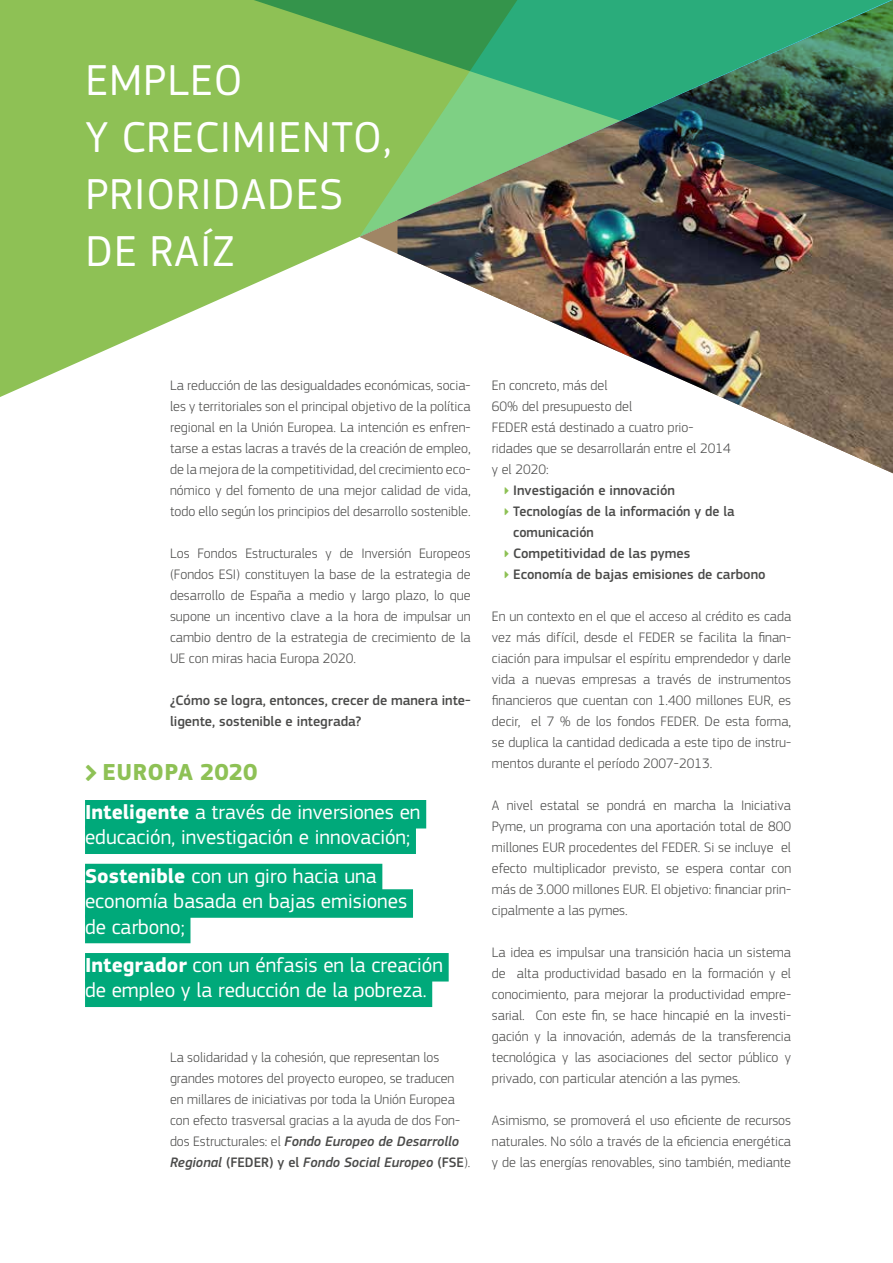
<style>
.page{position:relative;width:893px;height:1263px;background:#fff}
.page>*{position:absolute;margin:0;border:0;box-sizing:border-box;transform-origin:0 0}
.t1{font:45px/57px "EC Square Sans Pro";letter-spacing:.02em;color:#fff}
.t2{font:700 24px "EC Square Sans Pro";letter-spacing:.01em;color:#8ec155}
.t3{font:21px/25.5px "EC Square Sans Pro";color:#fff}
.t4{font:300 14.25px/21px "EC Square Sans Pro";color:#4a4a49;text-align:justify}
.t5{font:500 14.25px/21px "EC Square Sans Pro";color:#4a4a49}
.s1{font-weight:700}
.s2{font-weight:500;font-style:italic}
.s3{font-weight:500}
</style>
<div class="page">
<svg style="left:0;top:0;width:359px;height:397px;fill:#8ec155"></svg>
<img style="left:397px;top:237px;width:496px;height:236px">
<div style="left:202px;top:0;width:157px;height:210px;background:#8ec155"></div>
<img style="left:359px;top:0;width:534px;height:237px">
<div style="left:85px;top:800px;width:341px;height:28px;background:#00a97a"></div>
<div style="left:85px;top:825px;width:331px;height:29px;background:#00a97a"></div>
<div style="left:85px;top:864px;width:297px;height:28px;background:#00a97a"></div>
<div style="left:85px;top:889px;width:328px;height:29px;background:#00a97a"></div>
<div style="left:85px;top:915px;width:105px;height:28px;background:#00a97a"></div>
<div style="left:85px;top:953px;width:364px;height:28px;background:#00a97a"></div>
<div style="left:85px;top:978px;width:347px;height:29px;background:#00a97a"></div>
<h1 class="t1" style="left:85px;top:52px;width:307px">EMPLEO<br>Y CRECIMIENTO,<br>PRIORIDADES<br>DE RAÍZ</h1>
<p class="t4" style="left:170px;top:375px;width:302px">La reducción de las desigualdades económicas, socia&shy;les y territoriales son el principal objetivo de la política regional en la Unión Europea. La intención es enfren&shy;tarse a estas lacras a través de la creación de empleo, de la mejora de la competitividad, del crecimiento eco&shy;nómico y del fomento de una mejor calidad de vida, todo ello según los principios del desarrollo sostenible.</p>
<p class="t4" style="left:170px;top:543px;width:302px">Los Fondos Estructurales y de Inversión Europeos (Fondos ESI) constituyen la base de la estrategia de desarrollo de España a medio y largo plazo, lo que supone un incentivo clave a la hora de impulsar un cambio dentro de la estrategia de crecimiento de la UE con miras hacia Europa 2020.</p>
<p class="t5" style="left:170px;top:690px;width:302px">¿Cómo se logra, entonces, crecer de manera inte&shy;ligente, sostenible e integrada?</p>
<h2 class="t2" style="left:103px;top:758px;width:156px">EUROPA 2020</h2>
<h3 class="t3" style="left:85px;top:799px;width:337px"><span class="s1">Inteligente</span> a través de inversiones en educación, investigación e innovación;</h3>
<h3 class="t3" style="left:85px;top:863px;width:324px"><span class="s1">Sostenible</span> con un giro hacia una economía basada en bajas emisiones de carbono;</h3>
<h3 class="t3" style="left:85px;top:952px;width:359px"><span class="s1">Integrador</span> con un énfasis en la creación de empleo y la reducción de la pobreza.</h3>
<p class="t4" style="left:170px;top:1047px;width:302px;text-align:left">La solidaridad y la cohesión, que representan los grandes motores del proyecto europeo, se traducen en millares de iniciativas por toda la Unión Europea con efecto trasversal gracias a la ayuda de dos Fon&shy;dos Estructurales: el <span class="s2">Fondo Europeo de Desarrollo Regional</span> <span class="s3">(FEDER) y el</span> <span class="s2">Fondo Social Europeo</span> <span class="s3">(FSE</span>).</p>
<p class="t4" style="left:492px;top:375px;width:240px;text-align:left">En concreto, más del<br>60% del presupuesto del<br>FEDER está destinado a cuatro prio&shy;ridades que se desarrollarán entre el 2014 y el 2020:</p>
<p class="t5" style="left:513px;top:480px;width:254px">Investigación e innovación<br>Tecnologías de la información y de la comunicación<br>Competitividad de las pymes<br>Economía de bajas emisiones de carbono</p>
<p class="t4" style="left:492px;top:606px;width:301px">En un contexto en el que el acceso al crédito es cada vez más difícil, desde el FEDER se facilita la finan&shy;ciación para impulsar el espíritu emprendedor y darle vida a nuevas empresas a través de instrumentos financieros que cuentan con 1.400 millones EUR, es decir, el 7 % de los fondos FEDER. De esta forma, se duplica la cantidad dedicada a este tipo de instru&shy;mentos durante el período 2007-2013.</p>
<p class="t4" style="left:492px;top:795px;width:301px">A nivel estatal se pondrá en marcha la Iniciativa Pyme, un programa con una aportación total de 800 millones EUR procedentes del FEDER. Si se incluye el efecto multiplicador previsto, se espera contar con más de 3.000 millones EUR. El objetivo: financiar prin&shy;cipalmente a las pymes.</p>
<p class="t4" style="left:492px;top:942px;width:301px">La idea es impulsar una transición hacia un sistema de alta productividad basado en la formación y el conocimiento, para mejorar la productividad empre&shy;sarial. Con este fin, se hace hincapié en la investi&shy;gación y la innovación, además de la transferencia tecnológica y las asociaciones del sector público y privado, con particular atención a las pymes.</p>
<p class="t4" style="left:492px;top:1110px;width:301px">Asimismo, se promoverá el uso eficiente de recursos naturales. No sólo a través de la eficiencia energética y de las energías renovables, sino también, mediante</p>
</div>
